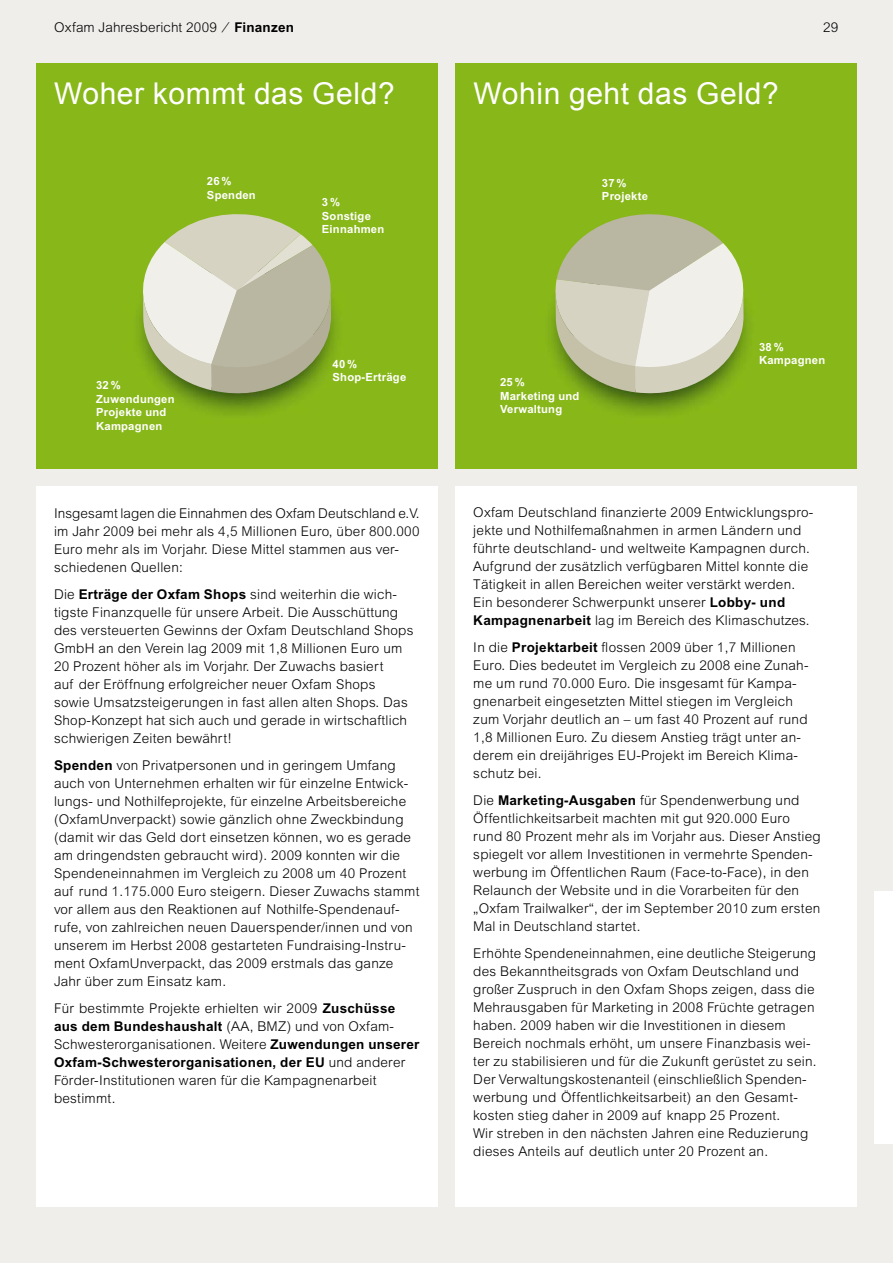
<style>
.page{position:relative;width:893px;height:1263px;background:#efeeeb}
.page>*{position:absolute;margin:0;border:0;box-sizing:border-box;transform-origin:0 0}
.t1{font:30px "Arial";letter-spacing:.02em;color:#fff}
.t2{font:300 13.5px/18px "Arial";letter-spacing:.02em;color:#000}
.t3{font:700 13.5px "Arial CE";letter-spacing:.02em;color:#000}
.t4{font:700 11.25px/13.5px "Arial CE";letter-spacing:.02em;color:#fff}
.s1{font-family:"Arial CE";font-weight:700}
.s2{font-family:"Arial";font-weight:300}
</style>
<div class="page">
<div style="left:455px;top:63px;width:402px;height:405px;background:#88b719"></div>
<div style="left:43px;top:63px;width:394px;height:405px;background:#88b719"></div>
<div style="left:36px;top:486px;width:401px;height:720px;background:#fff"></div>
<div style="left:455px;top:486px;width:402px;height:720px;background:#fff"></div>
<div style="left:875px;top:891px;width:18px;height:252px;background:#fff"></div>
<svg style="left:549px;top:209px;width:197px;height:187px"></svg>
<svg style="left:138px;top:211px;width:205px;height:184px"></svg>
<p class="t2" style="left:54px;top:18px;width:241px">Oxfam Jahresbericht 2009 ⁄ <span class="s1">Finanzen</span></p>
<h1 class="t1" style="left:54px;top:73px;width:342px">Woher kommt das Geld?</h1>
<h1 class="t1" style="left:473px;top:73px;width:307px">Wohin geht das Geld?</h1>
<p class="t4" style="left:207px;top:175px;width:50px">26%<br>Spenden</p>
<p class="t4" style="left:322px;top:196px;width:64px">3%<br>Sonstige<br>Einnahmen</p>
<p class="t4" style="left:602px;top:176px;width:47px">37%<br>Projekte</p>
<p class="t2" style="left:823px;top:18px;width:17px">29</p>
<p class="t4" style="left:96px;top:379px;width:80px">32%<br>Zuwendungen<br>Projekte und<br>Kampagnen</p>
<p class="t4" style="left:333px;top:357px;width:75px">40%<br>Shop-Erträge</p>
<p class="t2" style="left:54px;top:504px;width:367px">Insgesamt lagen die Einnahmen des Oxfam Deutschland e.V. im Jahr 2009 bei mehr als 4,5 Millionen Euro, über 800.000<br>Euro mehr als im Vorjahr. Diese Mittel stammen aus ver&shy;schiedenen Quellen:</p>
<p class="t2" style="left:54px;top:585px;width:361px">Die <span class="s1">Erträge der Oxfam Shops</span> sind weiterhin die wich&shy;tigste Finanzquelle für unsere Arbeit. Die Ausschüttung des versteuerten Gewinns der Oxfam Deutschland Shops GmbH an den Verein lag 2009 mit 1,8 Millionen Euro um 20 Prozent höher als im Vorjahr. Der Zuwachs basiert<br>auf der Eröffnung erfolgreicher neuer Oxfam Shops sowie Umsatzsteigerungen in fast allen alten Shops. Das Shop-Konzept hat sich auch und gerade in wirtschaftlich schwierigen Zeiten bewährt!</p>
<p class="t2" style="left:54px;top:756px;width:367px"><span class="s1">Spenden</span> von Privatpersonen und in geringem Umfang auch von Unternehmen erhalten wir für einzelne Entwick&shy;lungs- und Nothilfeprojekte, für einzelne Arbeitsbereiche (OxfamUnverpackt) sowie gänzlich ohne Zweckbindung (damit wir das Geld dort einsetzen können, wo es gerade am dringendsten gebraucht wird). 2009 konnten wir die Spendeneinnahmen im Vergleich zu 2008 um 40 Prozent auf rund 1.175.000 Euro steigern. Dieser Zuwachs stammt vor allem aus den Reaktionen auf Nothilfe-Spendenauf&shy;rufe, von zahlreichen neuen Dauerspender/innen und von unserem im Herbst 2008 gestarteten Fundraising-Instru&shy;ment OxfamUnverpackt, das 2009 erstmals das ganze Jahr über zum Einsatz kam.</p>
<p class="t2" style="left:54px;top:999px;width:343px">Für bestimmte Projekte erhielten wir 2009 <span class="s1">Zuschüsse</span></p>
<p class="t3" style="left:54px;top:1018px;width:342px">aus dem Bundeshaushalt <span class="s2">(AA, BMZ) und von Oxfam-</span></p>
<p class="t2" style="left:54px;top:1035px;width:367px">Schwesterorganisationen. Weitere <span class="s1">Zuwendungen unserer</span></p>
<p class="t3" style="left:54px;top:1054px;width:353px">Oxfam-Schwesterorganisationen, der EU <span class="s2">und anderer</span></p>
<p class="t2" style="left:54px;top:1071px;width:324px">Förder-Institutionen waren für die Kampagnenarbeit bestimmt.</p>
<p class="t4" style="left:500px;top:375px;width:81px">25%<br>Marketing und<br>Verwaltung</p>
<p class="t4" style="left:759px;top:340px;width:68px">38%<br>Kampagnen</p>
<p class="t2" style="left:473px;top:504px;width:342px">Oxfam Deutschland finanzierte 2009 Entwicklungspro&shy;jekte und Nothilfemaßnahmen in armen Ländern und führte deutschland- und weltweite Kampagnen durch.<br>Aufgrund der zusätzlich verfügbaren Mittel konnte die Tätigkeit in allen Bereichen weiter verstärkt werden.<br>Ein besonderer Schwerpunkt unserer <span class="s1">Lobby- und Kampagnenarbeit</span> lag im Bereich des Klimaschutzes.</p>
<p class="t2" style="left:473px;top:639px;width:337px">In die <span class="s1">Projektarbeit</span> flossen 2009 über 1,7 Millionen Euro. Dies bedeutet im Vergleich zu 2008 eine Zunah&shy;me um rund 70.000 Euro. Die insgesamt für Kampa&shy;gnenarbeit eingesetzten Mittel stiegen im Vergleich zum Vorjahr deutlich an – um fast 40 Prozent auf rund 1,8 Millionen Euro. Zu diesem Anstieg trägt unter an&shy;derem ein dreijähriges EU-Projekt im Bereich Klima&shy;schutz bei.</p>
<p class="t2" style="left:473px;top:792px;width:349px">Die <span class="s1">Marketing-Ausgaben</span> für Spendenwerbung und Öffentlichkeitsarbeit machten mit gut 920.000 Euro rund 80 Prozent mehr als im Vorjahr aus. Dieser Anstieg spiegelt vor allem Investitionen in vermehrte Spenden&shy;werbung im Öffentlichen Raum (Face-to-Face), in den Relaunch der Website und in die Vorarbeiten für den „Oxfam Trailwalker“, der im September 2010 zum ersten Mal in Deutschland startet.</p>
<p class="t2" style="left:473px;top:944px;width:345px">Erhöhte Spendeneinnahmen, eine deutliche Steigerung des Bekanntheitsgrads von Oxfam Deutschland und großer Zuspruch in den Oxfam Shops zeigen, dass die Mehrausgaben für Marketing in 2008 Früchte getragen haben. 2009 haben wir die Investitionen in diesem Bereich nochmals erhöht, um unsere Finanzbasis wei&shy;ter zu stabilisieren und für die Zukunft gerüstet zu sein.<br>Der Verwaltungskostenanteil (einschließlich Spenden&shy;werbung und Öffentlichkeitsarbeit) an den Gesamt&shy;kosten stieg daher in 2009 auf knapp 25 Prozent.<br>Wir streben in den nächsten Jahren eine Reduzierung dieses Anteils auf deutlich unter 20 Prozent an.</p>
</div>
